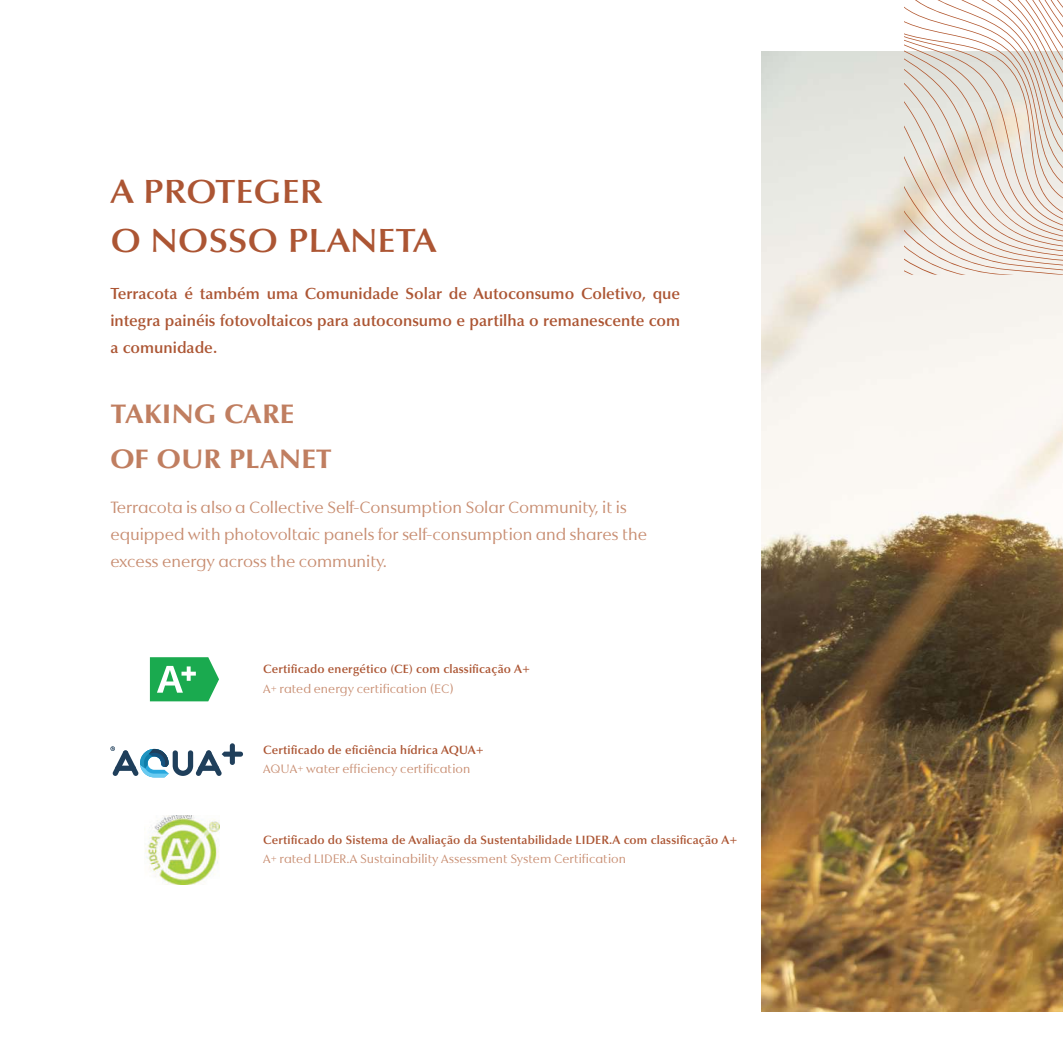
<style>
.page{position:relative;width:1063px;height:1063px;background:#fff}
.page>*{position:absolute;margin:0;border:0;box-sizing:border-box;transform-origin:0 0}
.t1{font:600 33.75px/49.5px "Optima LT Pro";color:#ac5533;scale:1.07 1}
.t2{font:700 27px/45px "Optima LT Pro";color:#c07e60;scale:1.07 1}
.t3{font:16.2px/27px "Vilamoura Text";letter-spacing:-.005em;color:#c88d71}
.t4{font:600 16.2px/27px "Optima LT Pro";color:#ac5533;text-align:justify}
.t5{font:600 12.15px "Optima LT Pro";letter-spacing:.01em;color:#ac5533}
.t6{font:12.15px "Vilamoura Text";letter-spacing:.005em;color:#c88d71}
</style>
<div class="page">
<svg style="left:150px;top:657px;width:69px;height:44px"></svg>
<svg style="left:110px;top:743px;width:133px;height:34px"></svg>
<img style="left:145px;top:815px;width:74px;height:70px">
<img style="left:761px;top:51px;width:302px;height:961px">
<svg style="left:904px;top:0;width:159px;height:275px;background:#e8ded5"></svg>
<h1 class="t1" style="left:110px;top:166px;width:306px">A PROTEGER<br>O NOSSO PLANETA</h1>
<p class="t4" style="left:110px;top:280px;width:571px">Terracota é também uma Comunidade Solar de Autoconsumo Coletivo, que integra painéis fotovoltaicos para autoconsumo e partilha o remanescente com a comunidade.</p>
<h2 class="t2" style="left:110px;top:391px;width:209px">TAKING CARE<br>OF OUR PLANET</h2>
<p class="t3" style="left:110px;top:493px;width:538px">Terracota is also a Collective Self-Consumption Solar Community, it is equipped with photovoltaic panels for self-consumption and shares the excess energy across the community.</p>
<p class="t5" style="left:263px;top:662px;width:269px">Certificado energético (CE) com classificação A+</p>
<p class="t6" style="left:263px;top:680px;width:192px">A+ rated energy certification (EC)</p>
<p class="t5" style="left:263px;top:742px;width:222px">Certificado de eficiência hídrica AQUA+</p>
<p class="t6" style="left:263px;top:760px;width:209px">AQUA+ water efficiency certification</p>
<p class="t5" style="left:263px;top:832px;width:476px">Certificado do Sistema de Avaliação da Sustentabilidade LIDER.A com classificação A+</p>
<p class="t6" style="left:263px;top:851px;width:365px">A+ rated LIDER.A Sustainability Assessment System Certification</p>
</div>
